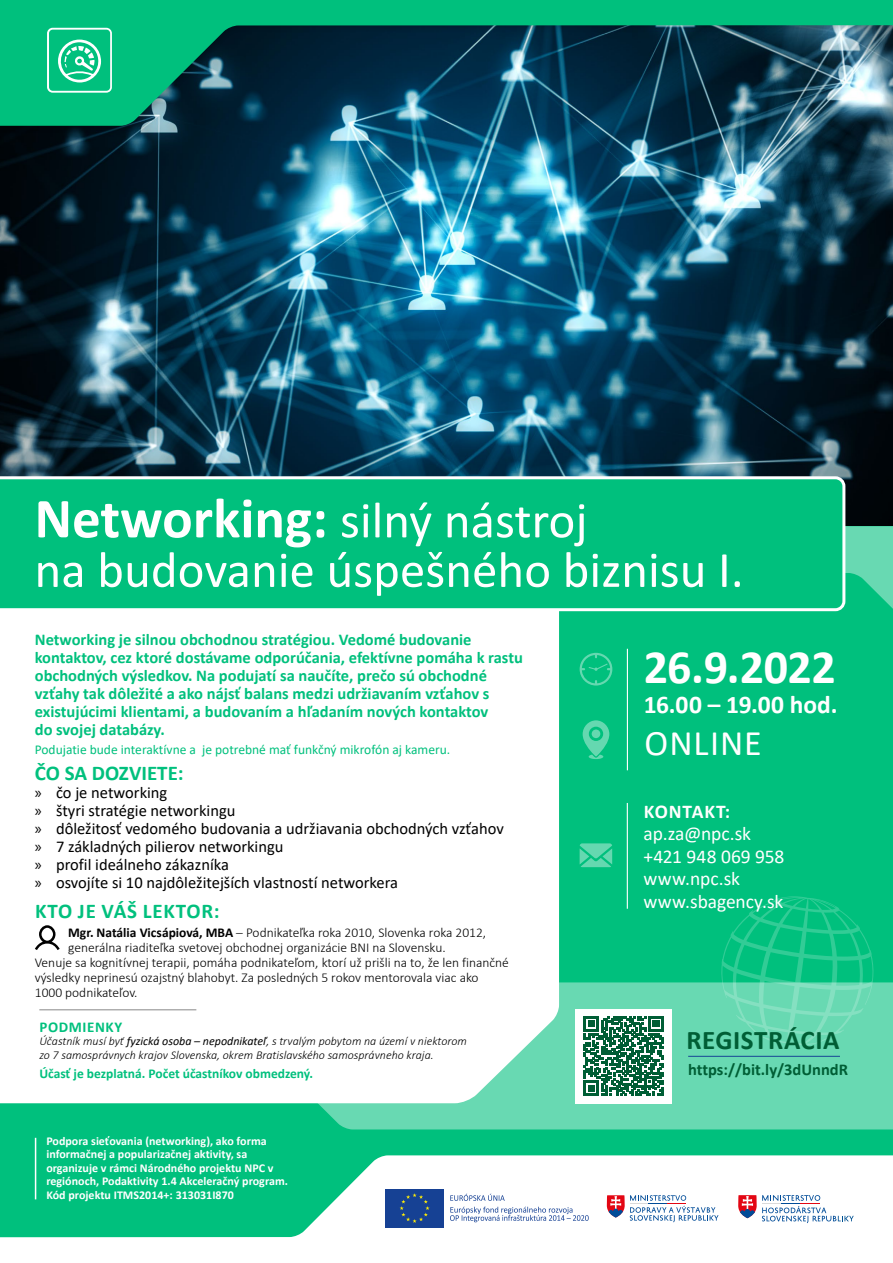
<style>
.page{position:relative;width:893px;height:1263px;background:#fff}
.page>*{position:absolute;margin:0;border:0;box-sizing:border-box;transform-origin:0 0}
.t1{font:51px/49.5px "Calibri";color:#fff}
.t2{font:700 48px "Calibri";letter-spacing:-.01em;color:#fff}
.t3{font:36px "Calibri";letter-spacing:.025em;color:#fff}
.t4{font:700 27px "Calibri";letter-spacing:.02em;color:#005e35}
.t5{font:700 25.5px "Calibri";color:#fff}
.t6{font:700 21px "Calibri";letter-spacing:.04em;color:#00c07d}
.t7{font:700 21px "Calibri";color:#00c07d}
.t8{font:19.5px/22.5px "Calibri";letter-spacing:-.005em;color:#fff}
.t9{font:700 19.5px "Calibri";letter-spacing:.04em;color:#fff}
.t10{font:700 16.5px/18px "Calibri";color:#00c07d}
.t11{font:16.5px/18px "Calibri";color:#000}
.t12{font:700 16.5px "Calibri";color:#005e35}
.t13{font:700 15px "Calibri";letter-spacing:.04em;color:#00c07d}
.t14{font:300 13.5px "Calibri";color:#000}
.t15{font:13.5px "Calibri";color:#00c07d}
.t16{font:700 13.5px "Calibri";color:#00c07d}
.t17{font:700 12px/13.5px "Calibri";color:#fff}
.t18{font:italic 300 12px/13.5px "Calibri";color:#000}
.s1{font-weight:700;font-size:57px}
.s2{font-family:"Myriad Pro"}
.s3{font-weight:700}
.s4{font-weight:400}
</style>
<div class="page">
<img style="left:0;top:133px;width:893px;height:393px">
<div style="left:0;top:526px;width:893px;height:737px;background:#00c07d"></div>
<svg style="left:0;top:1155px;width:893px;height:108px;fill:#fff"></svg>
<svg style="left:0;top:982px;width:893px;height:147px;fill:#68d9b2"></svg>
<div style="left:0;top:0;width:893px;height:133px;background:#000;opacity:.16"></div>
<svg style="left:0;top:0;width:893px;height:126px;background:#0e6962"></svg>
<svg style="left:450px;top:1194px;width:55px;height:7px"></svg>
<svg style="left:450px;top:1207px;width:139px;height:15px;background:#cfd8e8"></svg>
<div style="left:385px;top:1189px;width:59px;height:38px;background:#164194"></div>
<svg style="left:400px;top:1193px;width:30px;height:30px"></svg>
<svg style="left:607px;top:1195px;width:111px;height:27px;background:#d0ccda"></svg>
<svg style="left:738px;top:1195px;width:116px;height:28px;background:#d3cfdc"></svg>
<hr style="left:35px;top:1138px;width:1px;height:61px;background:#fff">
<div style="left:0;top:611px;width:559px;height:492px;background:#fff"></div>
<svg style="left:0;top:476px;width:845px;height:135px"></svg>
<svg style="left:721px;top:896px;width:153px;height:150px"></svg>
<svg style="left:580px;top:843px;width:32px;height:24px"></svg>
<hr style="left:627px;top:803px;width:1px;height:106px;background:#fff">
<svg style="left:35px;top:925px;width:25px;height:25px"></svg>
<hr style="left:688px;top:1056px;width:152px;height:1px;background:#174595">
<div style="left:575px;top:1009px;width:97px;height:94px;background:#fff"></div>
<svg style="left:584px;top:1016px;width:79px;height:80px"></svg>
<svg style="left:47px;top:28px;width:65px;height:65px"></svg>
<svg style="left:580px;top:526px;width:313px;height:159px"></svg>
<svg style="left:583px;top:720px;width:26px;height:39px"></svg>
<hr style="left:627px;top:649px;width:1px;height:121px;background:#fff">
<hr style="left:39px;top:1009px;width:157px;height:1px;background:#878787">
<h1 class="t1" style="left:35px;top:494px;width:711px"><span class="s1">Networking:</span> silný nástroj<br>na budovanie úspešného biznisu I.</h1>
<p class="t10" style="left:35px;top:630px;width:490px">Networking je silnou obchodnou stratégiou. Vedomé budovanie kontaktov, cez ktoré dostávame odporúčania, efektívne pomáha k rastu obchodných výsledkov. Na podujatí sa naučíte, prečo sú obchodné vzťahy tak dôležité a ako nájsť balans medzi udržiavaním vzťahov s existujúcimi klientami, a budovaním a hľadaním nových kontaktov<br>do svojej databázy.</p>
<p class="t15" style="left:35px;top:741px;width:417px">Podujatie bude interaktívne a je potrebné mať funkčný mikrofón aj kameru.</p>
<p class="t7" style="left:35px;top:758px;width:150px">ČO SA DOZVIETE:</p>
<p class="t11" style="left:35px;top:783px;width:471px"><span class="s2">»</span> čo je networking<br><span class="s2">»</span> štyri stratégie networkingu<br><span class="s2">»</span> dôležitosť vedomého budovania a udržiavania obchodných vzťahov <span class="s2">»</span> 7 základných pilierov networkingu<br><span class="s2">»</span> profil ideálneho zákazníka<br><span class="s2">»</span> osvojíte si 10 najdôležitejších vlastností networkera</p>
<p class="t6" style="left:35px;top:896px;width:186px">KTO JE VÁŠ LEKTOR:</p>
<p class="t14" style="left:68px;top:924px;width:419px"><span class="s3">Mgr. Natália Vicsápiová, MBA</span> – Podnikateľka roka 2010, Slovenka roka 2012,</p>
<p class="t14" style="left:68px;top:939px;width:379px">generálna riaditeľka svetovej obchodnej organizácie BNI na Slovensku.</p>
<p class="t14" style="left:35px;top:954px;width:476px">Venuje sa kognitívnej terapii, pomáha podnikateľom, ktorí už prišli na to, že len finančné</p>
<p class="t14" style="left:35px;top:969px;width:445px">výsledky neprinesú ozajstný blahobyt. Za posledných 5 rokov mentorovala viac ako</p>
<p class="t14" style="left:35px;top:984px;width:104px">1000 podnikateľov.</p>
<p class="t13" style="left:40px;top:1016px;width:84px">PODMIENKY</p>
<p class="t18" style="left:39px;top:1034px;width:429px">Účastník musí byť <span class="s4">fyzická osoba – nepodnikateľ</span>, s trvalým pobytom na území v niektorom zo 7 samosprávnych krajov Slovenska, okrem Bratislavského samosprávneho kraja.</p>
<p class="t16" style="left:39px;top:1064px;width:275px">Účasť je bezplatná. Počet účastníkov obmedzený.</p>
<p class="t17" style="left:46px;top:1134px;width:243px">Podpora sieťovania (networking), ako forma informačnej a popularizačnej aktivity, sa organizuje v rámci Národného projektu NPC v regiónoch, Podaktivity 1.4 Akceleračný program.<br>Kód projektu ITMS2014+: 313031I870</p>
<h2 class="t2" style="left:644px;top:633px;width:194px">26.9.2022</h2>
<h3 class="t5" style="left:644px;top:686px;width:195px">16.00 – 19.00 hod.</h3>
<h3 class="t3" style="left:644px;top:718px;width:119px">ONLINE</h3>
<p class="t9" style="left:644px;top:797px;width:88px">KONTAKT:</p>
<p class="t8" style="left:644px;top:822px;width:142px">ap.za@npc.sk +421 948 069 958 www.npc.sk www.sbagency.sk</p>
<h3 class="t4" style="left:687px;top:1020px;width:154px">REGISTRÁCIA</h3>
<p class="t12" style="left:688px;top:1058px;width:161px">https://bit.ly/3dUnndR</p>
</div>
